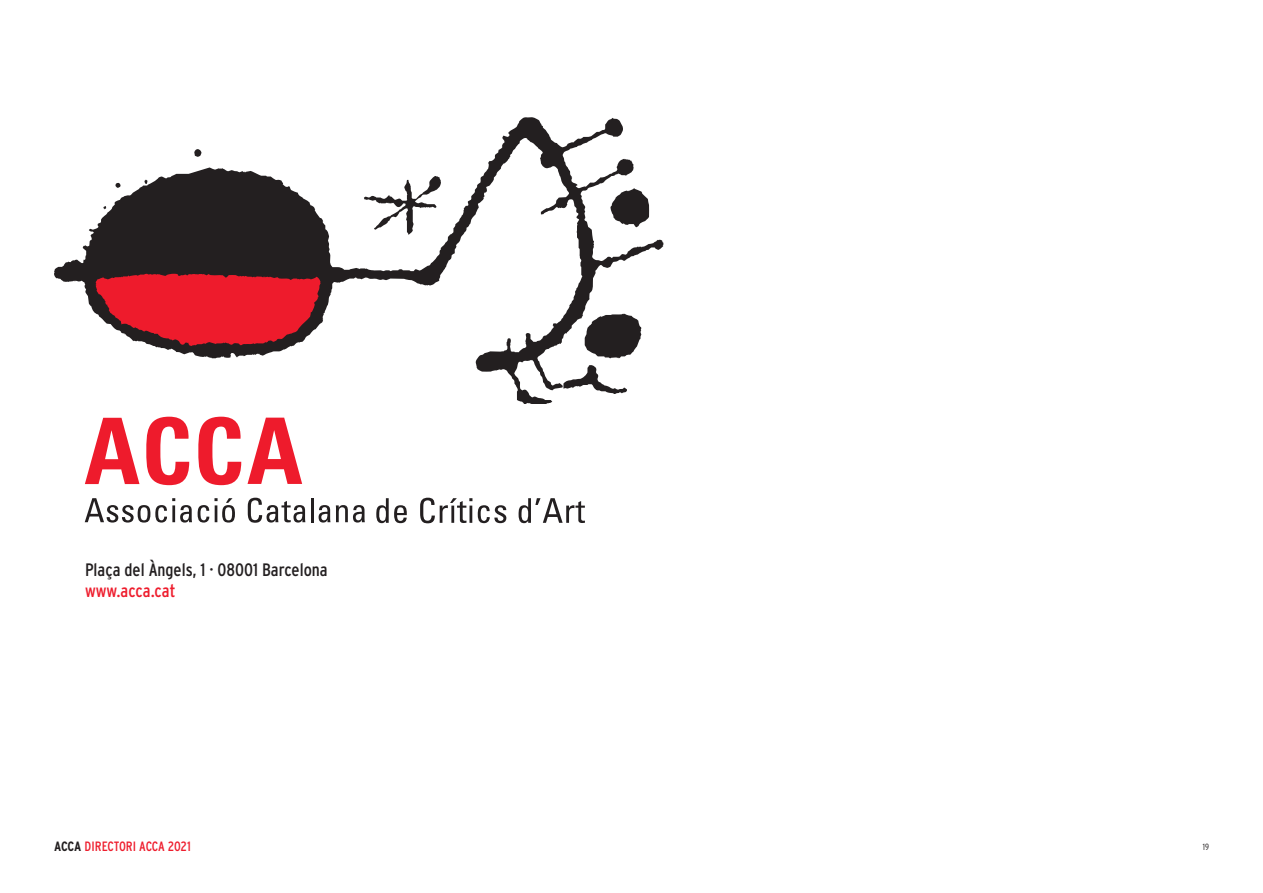
<style>
.page{position:relative;width:1263px;height:893px;background:#fff}
.page>*{position:absolute;margin:0;border:0;box-sizing:border-box;transform-origin:0 0}
.t1{font:18px "Interstate Condensed";color:#231f20}
.t2{font:18px "Interstate Condensed";color:#ee1d2d}
.t3{font:13.5px "Interstate Condensed";letter-spacing:-.01em;color:#ee1d2d}
.t4{font:300 9px "Interstate Condensed";color:#231f20}
.s1{font-weight:700;color:#231f20}
</style>
<div class="page">
<svg style="left:85px;top:418px;width:54px;height:66px"></svg>
<svg style="left:146px;top:417px;width:43px;height:68px"></svg>
<svg style="left:198px;top:417px;width:43px;height:68px"></svg>
<svg style="left:248px;top:418px;width:54px;height:66px"></svg>
<svg style="left:376px;top:498px;width:31px;height:25px"></svg>
<svg style="left:420px;top:498px;width:52px;height:25px"></svg>
<hr style="left:469px;top:506px;width:3px;height:17px;background:#231f20">
<svg style="left:478px;top:505px;width:28px;height:18px"></svg>
<svg style="left:519px;top:498px;width:66px;height:25px"></svg>
<svg style="left:85px;top:498px;width:107px;height:25px"></svg>
<svg style="left:198px;top:498px;width:37px;height:25px"></svg>
<svg style="left:248px;top:498px;width:57px;height:25px"></svg>
<hr style="left:311px;top:498px;width:3px;height:24px;background:#231f20">
<svg style="left:319px;top:505px;width:11px;height:18px"></svg>
<svg style="left:336px;top:505px;width:29px;height:18px"></svg>
<svg style="left:54px;top:117px;width:609px;height:287px"></svg>
<svg style="left:96px;top:274px;width:225px;height:72px;background:#cf2937"></svg>
<svg style="left:115px;top:182px;width:6px;height:6px"></svg>
<svg style="left:144px;top:180px;width:3px;height:4px"></svg>
<p class="t1" style="left:85px;top:559px;width:244px">Plaça del Àngels, 1 · 08001 Barcelona</p>
<p class="t2" style="left:85px;top:581px;width:92px">www.acca.cat</p>
<p class="t3" style="left:54px;top:838px;width:138px"><span class="s1">ACCA</span> DIRECTORI ACCA 2021</p>
<p class="t4" style="left:1203px;top:841px;width:8px">19</p>
</div>
